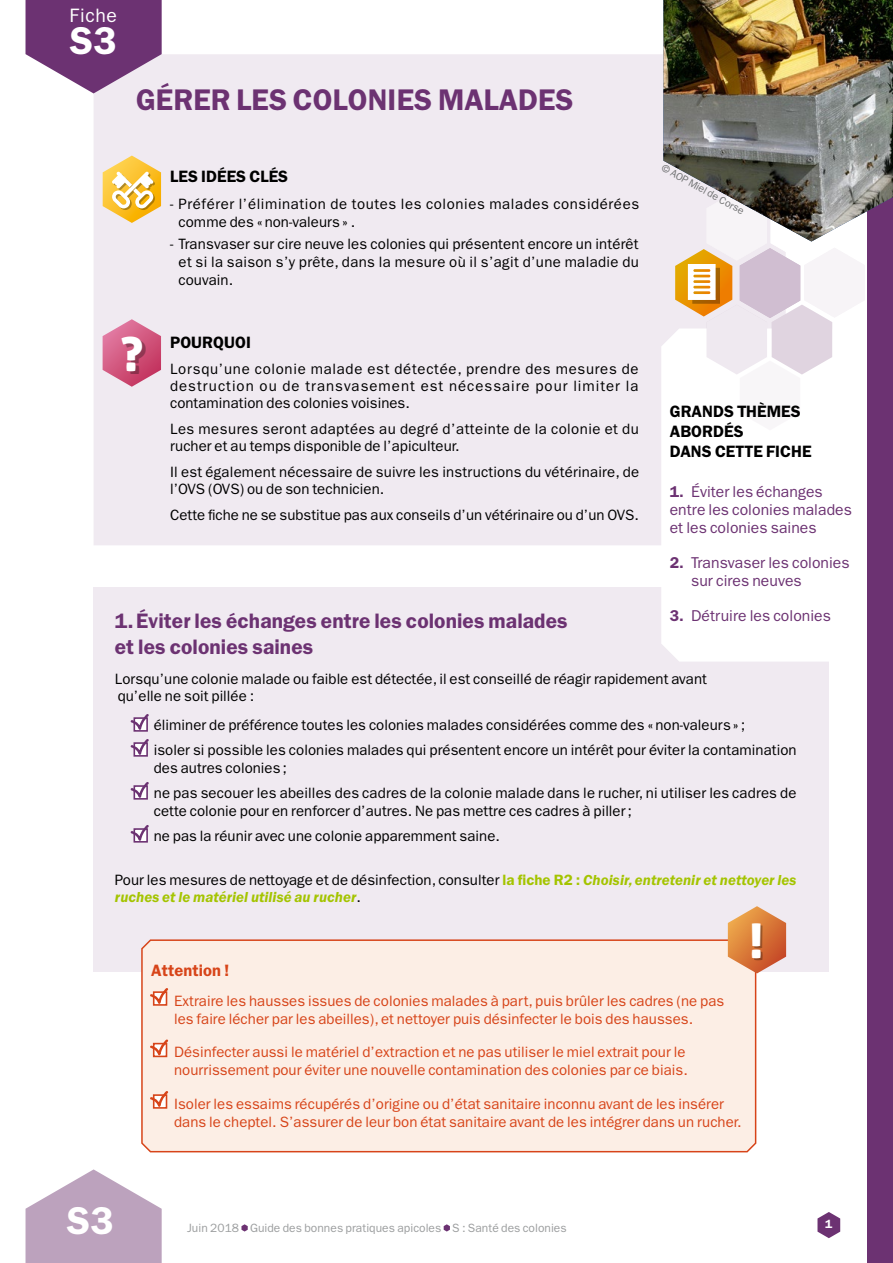
<style>
.page{position:relative;width:893px;height:1263px;background:#fff}
.page>*{position:absolute;margin:0;border:0;box-sizing:border-box;transform-origin:0 0}
.t1{font:48px "Aller Display";color:#000}
.t2{font:47.85px "Aller Display";color:#000}
.t3{font:600 38.85px "ITC Franklin Gothic Std";color:#fff}
.t4{font:600 30px "ITC Franklin Gothic Std";letter-spacing:.005em;color:#6c3272}
.t5{font:600 21px/25.5px "ITC Franklin Gothic Std";letter-spacing:.005em;color:#6c3272}
.t6{font:19.5px "ITC Franklin Gothic Std";letter-spacing:.035em;color:#fff}
.t7{font:600 16.5px/19.8px "ITC Franklin Gothic Std";letter-spacing:.005em;color:#000}
.t8{font:600 16.5px "ITC Franklin Gothic Std";letter-spacing:.005em;color:#d74419}
.t9{font:15.75px/18.1px "ITC Franklin Gothic Std";letter-spacing:.005em;color:#6c3272}
.t10{font:15px/17.2px "ITC Franklin Gothic Std";letter-spacing:.005em;color:#000}
.t11{font:15px/18px "ITC Franklin Gothic Std";letter-spacing:.005em;color:#d74419}
.t12{font:italic 600 15px/17.2px "ITC Franklin Gothic Std";letter-spacing:.005em;color:#a4c400}
.t13{font:15px/17.2px "ITC Franklin Gothic Std";letter-spacing:.03em;color:#000}
.t14{font:15px/18px "ITC Franklin Gothic Std";letter-spacing:.04em;color:#000}
.t15{font:12px "ITC Franklin Gothic Std";letter-spacing:.005em;color:#9c9e9f}
.t16{font:600 12px "ITC Franklin Gothic Std";color:#fff}
.t17{font:10.5px "ITC Franklin Gothic Std";color:#707172}
.s1{font-weight:600}
.s2{font-weight:400;font-style:normal;color:#000}
.s3{font-style:normal}
</style>
<div class="page">
<div style="left:94px;top:54px;width:581px;height:491px;background:#f0eaf1"></div>
<div style="left:94px;top:587px;width:735px;height:385px;background:#f0eaf1"></div>
<svg style="left:661px;top:328px;width:168px;height:334px"></svg>
<div style="left:867px;top:0;width:26px;height:1263px;background:#6c3272"></div>
<svg style="left:26px;top:1169px;width:136px;height:94px"></svg>
<svg style="left:817px;top:1212px;width:23px;height:26px"></svg>
<svg style="left:241px;top:1224px;width:7px;height:7px"></svg>
<svg style="left:444px;top:1224px;width:6px;height:7px"></svg>
<svg style="left:26px;top:0;width:136px;height:93px;background:#885a8d"></svg>
<svg style="left:675px;top:242px;width:190px;height:188px"></svg>
<svg style="left:693px;top:269px;width:17px;height:3px"></svg>
<img style="left:663px;top:0;width:230px;height:242px">
<svg style="left:130px;top:714px;width:19px;height:43px"></svg>
<svg style="left:130px;top:782px;width:19px;height:18px"></svg>
<svg style="left:130px;top:825px;width:19px;height:18px"></svg>
<div style="left:141px;top:938px;width:616px;height:215px;background:#fceee5"></div>
<svg style="left:103px;top:319px;width:58px;height:68px;background:#d97c9b"></svg>
<svg style="left:103px;top:156px;width:58px;height:67px;background:#f4d27e"></svg>
<svg style="left:728px;top:906px;width:58px;height:67px"></svg>
<h3 class="t6" style="left:70px;top:4px;width:49px">Fiche</h3>
<h3 class="t3" style="left:70px;top:18px;width:48px">S3</h3>
<h3 class="t4" style="left:136px;top:82px;width:439px">GÉRER LES COLONIES MALADES</h3>
<p class="t7" style="left:170px;top:167px;width:120px">LES IDÉES CLÉS</p>
<p class="t14" style="left:179px;top:195px;width:462px;text-indent:-9px">- Préférer l’élimination de toutes les colonies malades considérées comme des «non-valeurs » .</p>
<p class="t10" style="left:179px;top:235px;width:462px;line-height:18px;text-align:justify;text-indent:-9px">- Transvaser sur cire neuve les colonies qui présentent encore un intérêt et si la saison s’y prête, dans la mesure où il s’agit d’une maladie du couvain.</p>
<p class="t17" style="left:666px;top:162px;width:94px;rotate:29deg">© AOP Miel de Corse</p>
<p class="t7" style="left:170px;top:332px;width:82px">POURQUOI</p>
<p class="t10" style="left:170px;top:360px;width:470px;text-align:justify">Lorsqu’une colonie malade est détectée, prendre des mesures de destruction ou de transvasement est nécessaire pour limiter la contamination des colonies voisines.</p>
<p class="t13" style="left:170px;top:420px;width:470px">Les mesures seront adaptées au degré d’atteinte de la colonie et du rucher et au temps disponible de l’apiculteur.</p>
<p class="t10" style="left:170px;top:463px;width:470px">Il est également nécessaire de suivre les instructions du vétérinaire, de l’OVS (OVS) ou de son technicien.</p>
<p class="t10" style="left:170px;top:506px;width:470px">Cette fiche ne se substitue pas aux conseils d’un vétérinaire ou d’un OVS.</p>
<h1 class="t1" style="left:123px;top:326px;width:24px">?</h1>
<p class="t7" style="left:670px;top:402px;width:143px">GRANDS THÈMES<br>ABORDÉS<br>DANS CETTE FICHE</p>
<p class="t9" style="left:670px;top:482px;width:184px"><span class="s1">1.</span> Éviter les échanges entre les colonies malades et les colonies saines</p>
<p class="t9" style="left:691px;top:554px;width:160px;text-indent:-21px"><span class="s1">2.</span> Transvaser les colonies sur cires neuves</p>
<p class="t9" style="left:670px;top:607px;width:163px"><span class="s1">3.</span> Détruire les colonies</p>
<h3 class="t5" style="left:115px;top:608px;width:454px">1.Éviter les échanges entre les colonies malades et les colonies saines</h3>
<p class="t10" style="left:115px;top:670px;width:594px">Lorsqu’une colonie malade ou faible est détectée, il est conseillé de réagir rapidement avant qu’elle ne soit pillée :</p>
<p class="t10" style="left:154px;top:713px;width:644px;line-height:25px">éliminer de préférence toutes les colonies malades considérées comme des «non-valeurs » ;<br>isoler si possible les colonies malades qui présentent encore un intérêt pour éviter la contamination</p>
<p class="t10" style="left:154px;top:756px;width:644px;line-height:25px">des autres colonies ;<br>ne pas secouer les abeilles des cadres de la colonie malade dans le rucher, ni utiliser les cadres de</p>
<p class="t10" style="left:154px;top:799px;width:480px;line-height:25px">cette colonie pour en renforcer d’autres. Ne pas mettre ces cadres à piller; ne pas la réunir avec une colonie apparemment saine.</p>
<p class="t12" style="left:115px;top:871px;width:683px"><span class="s2">Pour les mesures de nettoyage et de désinfection, consulter</span> <span class="s3">la fiche R2 :</span> Choisir, entretenir et nettoyer les ruches et le matériel utilisé au rucher<span class="s2">.</span></p>
<h3 class="t3" style="left:67px;top:1197px;width:48px">S3</h3>
<p class="t8" style="left:151px;top:961px;width:80px">Attention !</p>
<p class="t11" style="left:174px;top:992px;width:552px">Extraire les hausses issues de colonies malades à part, puis brûler les cadres (ne pas les faire lécher par les abeilles), et nettoyer puis désinfecter le bois des hausses.</p>
<p class="t11" style="left:174px;top:1043px;width:515px">Désinfecter aussi le matériel d’extraction et ne pas utiliser le miel extrait pour le nourrissement pour éviter une nouvelle contamination des colonies par ce biais.</p>
<p class="t11" style="left:174px;top:1095px;width:569px">Isoler les essaims récupérés d’origine ou d’état sanitaire inconnu avant de les insérer dans le cheptel. S’assurer de leur bon état sanitaire avant de les intégrer dans un rucher.</p>
<h2 class="t2" style="left:752px;top:913px;width:16px">!</h2>
<p class="t15" style="left:187px;top:1220px;width:381px">Juin 2018 Guide des bonnes pratiques apicoles S : Santé des colonies</p>
<p class="t16" style="left:825px;top:1217px;width:9px">1</p>
</div>
